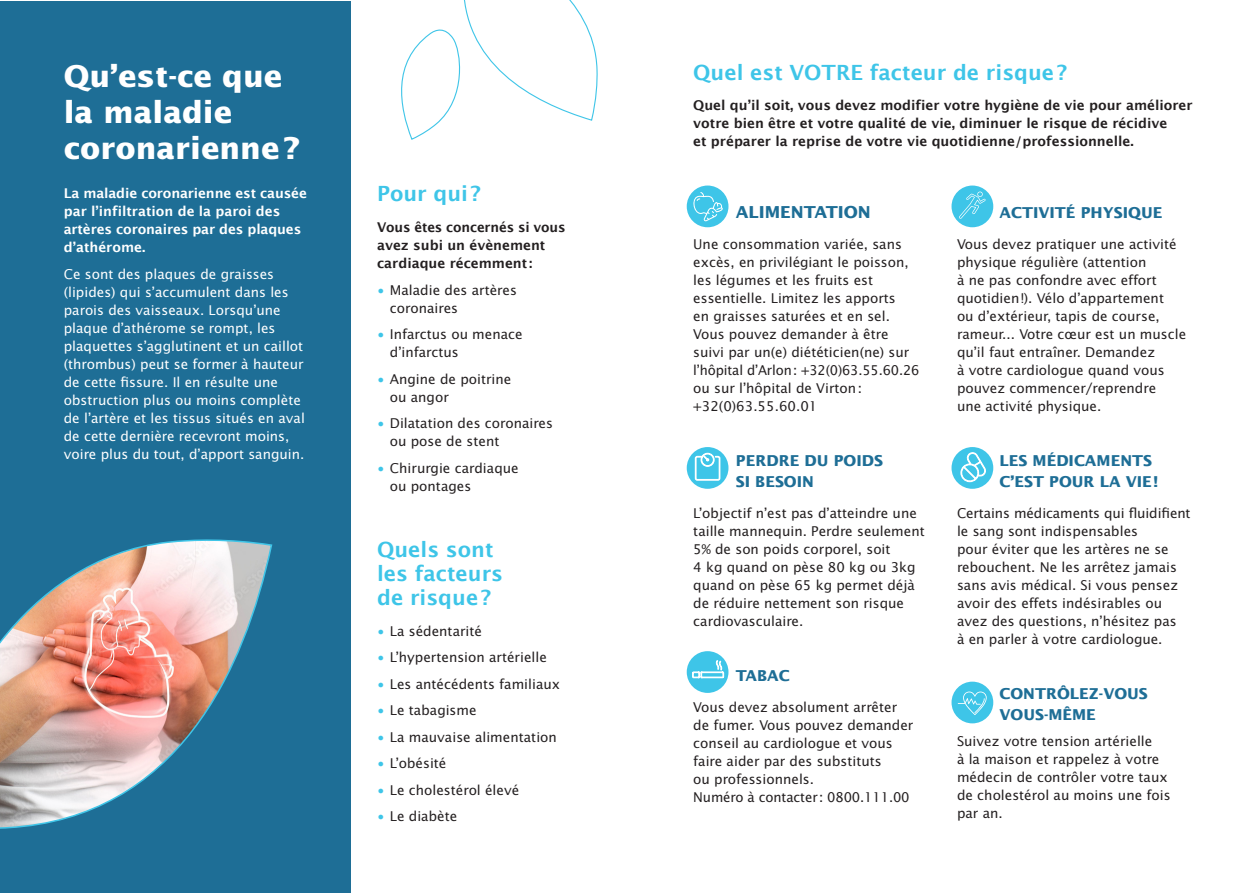
<style>
.page{position:relative;width:1259px;height:893px;background:#fff}
.page>*{position:absolute;margin:0;border:0;box-sizing:border-box;transform-origin:0 0}
.TITRE{font:700 30px/36px "Lucida Sans Std";color:#fff}
.SOUS-TITRE{font:700 21px/24px "Lucida Grande";color:#3ec5e8}
.SOUS-SOUS-TITRE{font:700 16.5px "Lucida Sans Std";color:#1e6e96}
.SOUS-SOUS-TITRE-2{font:700 15px/21px "Lucida Sans Std";color:#1e6e96}
.BODY{font:13.5px/18px "Lucida Sans Std";color:#231f20}
.TITRE-2{font:13.5px/18px "Lucida Sans Std";color:#fff}
.BODY-2{font:700 13.5px/18px "Lucida Grande";color:#231f20}
.TITRE-3{font:700 13.5px/18px "Lucida Grande";letter-spacing:-.01em;color:#fff}
.s1{font-family:"Lucida Grande";color:#3ec5e8}
</style>
<div class="page">
<div style="left:1px;top:1px;width:350px;height:891px;background:#1e6e96"></div>
<div style="left:687px;top:186px;width:41px;height:41px;background:#3ec5e8;border-radius:50%"></div>
<svg style="left:690px;top:192px;width:33px;height:29px"></svg>
<div style="left:687px;top:447px;width:41px;height:42px;background:#3ec5e8;border-radius:50%"></div>
<svg style="left:695px;top:453px;width:25px;height:28px"></svg>
<div style="left:951px;top:186px;width:42px;height:41px;background:#3ec5e8;border-radius:50%"></div>
<svg style="left:959px;top:192px;width:26px;height:27px"></svg>
<div style="left:951px;top:447px;width:42px;height:42px;background:#3ec5e8;border-radius:50%"></div>
<svg style="left:960px;top:452px;width:26px;height:30px"></svg>
<div style="left:687px;top:651px;width:41px;height:42px;background:#3ec5e8;border-radius:50%"></div>
<svg style="left:692px;top:660px;width:32px;height:18px"></svg>
<div style="left:951px;top:682px;width:42px;height:41px;background:#3ec5e8;border-radius:50%"></div>
<svg style="left:957px;top:692px;width:29px;height:23px"></svg>
<svg style="left:401px;top:0;width:196px;height:140px"></svg>
<img style="left:0;top:538px;width:273px;height:294px">
<p class="TITRE" style="left:64px;top:59px;width:238px">Qu’est-ce que la maladie coronarienne?</p>
<p class="TITRE-3" style="left:64px;top:185px;width:245px">La maladie coronarienne est causée par l’infiltration de la paroi des artères coronaires par des plaques d’athérome.</p>
<p class="TITRE-2" style="left:64px;top:265px;width:243px">Ce sont des plaques de graisses (lipides) qui s’accumulent dans les parois des vaisseaux. Lorsqu’une plaque d’athérome se rompt, les plaquettes s’agglutinent et un caillot (thrombus) peut se former à hauteur de cette fissure. Il en résulte une obstruction plus ou moins complète de l’artère et les tissus situés en aval de cette dernière recevront moins, voire plus du tout, d’apport sanguin.</p>
<p class="SOUS-TITRE" style="left:377px;top:183px;width:105px">Pour qui ?</p>
<p class="BODY-2" style="left:377px;top:219px;width:190px">Vous êtes concernés si vous avez subi un évènement cardiaque récemment :</p>
<p class="BODY" style="left:390px;top:281px;width:128px;text-indent:-13px"><span class="s1">•</span> Maladie des artères coronaires</p>
<p class="BODY" style="left:390px;top:325px;width:134px;text-indent:-13px"><span class="s1">•</span> Infarctus ou menace d’infarctus</p>
<p class="BODY" style="left:390px;top:370px;width:123px;text-indent:-13px"><span class="s1">•</span> Angine de poitrine ou angor</p>
<p class="BODY" style="left:390px;top:414px;width:165px;text-indent:-13px"><span class="s1">•</span> Dilatation des coronaires ou pose de stent</p>
<p class="BODY" style="left:390px;top:459px;width:130px;text-indent:-13px"><span class="s1">•</span> Chirurgie cardiaque ou pontages</p>
<p class="SOUS-TITRE" style="left:377px;top:539px;width:127px">Quels sont les facteurs de risque?</p>
<p class="BODY" style="left:377px;top:622px;width:106px"><span class="s1">•</span> La sédentarité</p>
<p class="BODY" style="left:377px;top:649px;width:171px"><span class="s1">•</span> L’hypertension artérielle</p>
<p class="BODY" style="left:377px;top:675px;width:184px"><span class="s1">•</span> Les antécédents familiaux</p>
<p class="BODY" style="left:377px;top:702px;width:101px"><span class="s1">•</span> Le tabagisme</p>
<p class="BODY" style="left:377px;top:728px;width:181px"><span class="s1">•</span> La mauvaise alimentation</p>
<p class="BODY" style="left:377px;top:755px;width:71px"><span class="s1">•</span> L’obésité</p>
<p class="BODY" style="left:377px;top:781px;width:144px"><span class="s1">•</span> Le cholestérol élevé</p>
<p class="BODY" style="left:377px;top:808px;width:82px"><span class="s1">•</span> Le diabète</p>
<p class="SOUS-TITRE" style="left:693px;top:61px;width:375px">Quel est VOTRE facteur de risque?</p>
<p class="BODY-2" style="left:693px;top:97px;width:501px">Quel qu’il soit, vous devez modifier votre hygiène de vie pour améliorer votre bien être et votre qualité de vie, diminuer le risque de récidive<br>et préparer la reprise de votre vie quotidienne/professionnelle.</p>
<p class="SOUS-SOUS-TITRE" style="left:736px;top:203px;width:137px">ALIMENTATION</p>
<p class="BODY" style="left:693px;top:235px;width:228px">Une consommation variée, sans excès, en privilégiant le poisson, les légumes et les fruits est essentielle. Limitez les apports<br>en graisses saturées et en sel.<br>Vous pouvez demander à être suivi par un(e) diététicien(ne) sur l’hôpital d’Arlon: +32(0)63.55.60.26 ou sur l’hôpital de Virton: +32(0)63.55.60.01</p>
<p class="SOUS-SOUS-TITRE-2" style="left:736px;top:451px;width:149px">PERDRE DU POIDS<br>SI BESOIN</p>
<p class="BODY" style="left:693px;top:504px;width:233px">L’objectif n’est pas d’atteindre une taille mannequin. Perdre seulement<br>5% de son poids corporel, soit<br>4 kg quand on pèse 80 kg ou 3kg quand on pèse 65 kg permet déjà de réduire nettement son risque cardiovasculaire.</p>
<p class="SOUS-SOUS-TITRE-2" style="left:736px;top:665px;width:55px">TABAC</p>
<p class="BODY" style="left:693px;top:698px;width:222px">Vous devez absolument arrêter de fumer. Vous pouvez demander conseil au cardiologue et vous faire aider par des substituts<br>ou professionnels.<br>Numéro à contacter : 0800.111.00</p>
<p class="SOUS-SOUS-TITRE-2" style="left:999px;top:203px;width:164px">ACTIVITÉ PHYSIQUE</p>
<p class="BODY" style="left:957px;top:235px;width:231px">Vous devez pratiquer une activité physique régulière (attention<br>à ne pas confondre avec effort quotidien!). Vélo d’appartement<br>ou d’extérieur, tapis de course, rameur... Votre cœur est un muscle qu’il faut entraîner. Demandez<br>à votre cardiologue quand vous pouvez commencer/reprendre<br>une activité physique.</p>
<p class="SOUS-SOUS-TITRE-2" style="left:999px;top:451px;width:160px">LES MÉDICAMENTS<br>C’EST POUR LA VIE!</p>
<p class="BODY" style="left:957px;top:504px;width:235px">Certains médicaments qui fluidifient le sang sont indispensables<br>pour éviter que les artères ne se rebouchent. Ne les arrêtez jamais sans avis médical. Si vous pensez avoir des effets indésirables ou avez des questions, n’hésitez pas<br>à en parler à votre cardiologue.</p>
<p class="SOUS-SOUS-TITRE-2" style="left:999px;top:683px;width:150px">CONTRÔLEZ-VOUS<br>VOUS-MÊME</p>
<p class="BODY" style="left:957px;top:733px;width:215px">Suivez votre tension artérielle<br>à la maison et rappelez à votre médecin de contrôler votre taux de cholestérol au moins une fois par an.</p>
</div>
